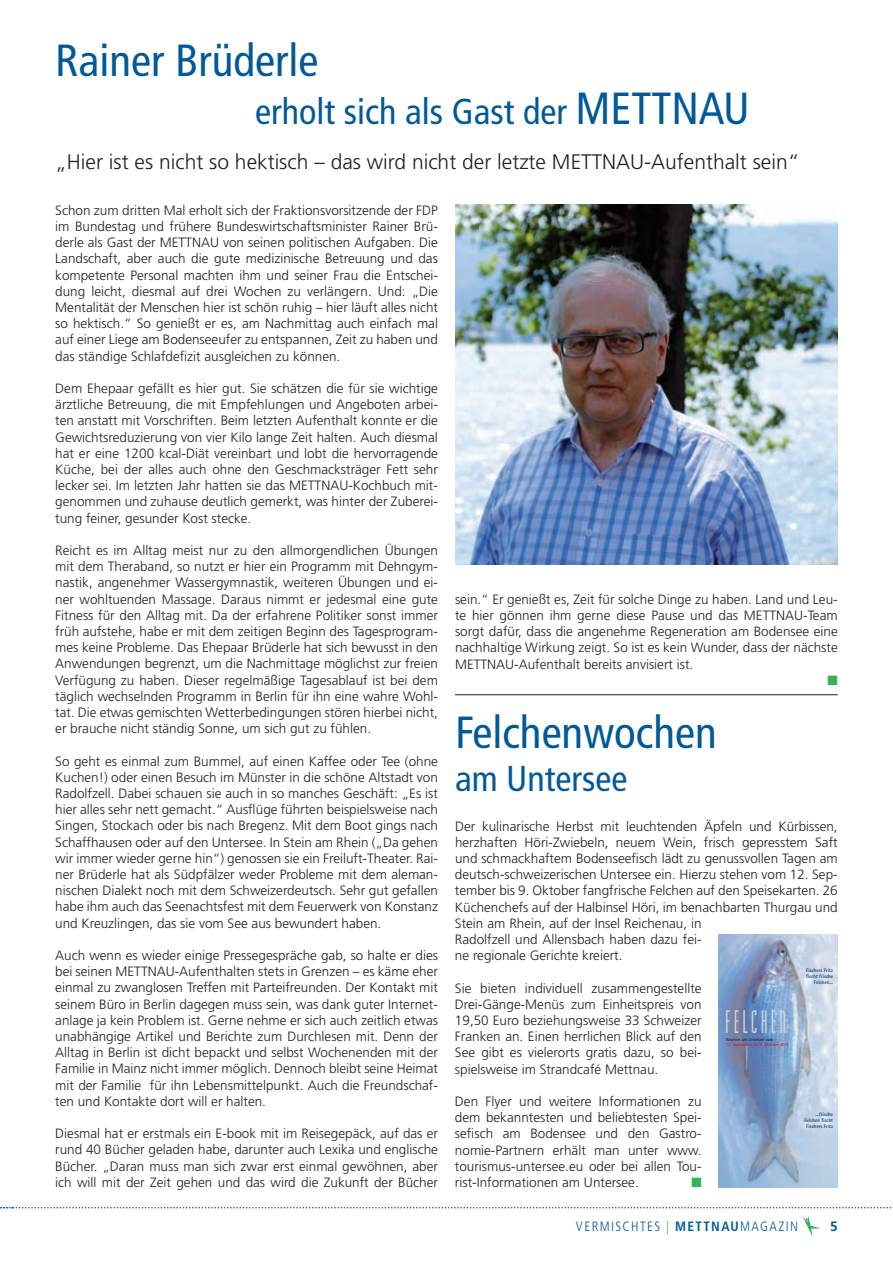
<style>
.page{position:relative;width:893px;height:1263px;background:#fff}
.page>*{position:absolute;margin:0;border:0;box-sizing:border-box;transform-origin:0 0}
.t1{font:condensed 45px "Frutiger";color:#00599a}
.t2{font:condensed 36px "Frutiger";color:#00599a}
.t3{font:33.15px "Modula Tall";letter-spacing:.1em;color:#c9cede}
.t4{font:300 21px "Frutiger";color:#231f20}
.t5{font:300 13.5px/16.2px "Frutiger";color:#231f20;text-align:justify}
.t6{font:300 condensed 13.5px "Frutiger";letter-spacing:.1em;color:#00599a}
.t7{font:13.5px "Zapf Dingbats ITC";color:#32b457}
.t8{font:700 13.5px "Frutiger";color:#00599a}
.t9{font:700 5.1px/6.1px "Rotis Sans Serif";color:#002e5e;text-align:right}
.t10{font:700 4.5px "Rotis Sans Serif";color:#d7171f}
.t11{font:700 4.5px "Rotis Sans Serif";color:#002e5e}
.s1{font-size:45px}
.s2{color:#32b457}
.s3{font-weight:700}
</style>
<div class="page">
<svg style="left:803px;top:1216px;width:18px;height:21px"></svg>
<svg style="left:0;top:1207px;width:893px;height:1px"></svg>
<img style="left:719px;top:935px;width:119px;height:253px">
<img style="left:455px;top:204px;width:383px;height:360px">
<hr style="left:455px;top:694px;width:383px;height:1px;background:#231f20">
<h1 class="t1" style="left:55px;top:34px;width:265px">Rainer Brüderle</h1>
<h2 class="t2" style="left:255px;top:91px;width:379px">erholt sich als Gast der <span class="s1">METTNAU</span></h2>
<h3 class="t4" style="left:55px;top:150px;width:529px">„H ier ist es nicht so hektisch – das wird nicht der letzte METTNAU</h3>
<h3 class="t4" style="left:644px;top:150px;width:157px">-Aufenthalt sein“</h3>
<p class="t5" style="left:55px;top:202px;width:384px">Schon zum dritten Mal erholt sich der Fraktionsvorsitzende der FDP im Bundestag und frühere Bundeswirtschaftsminister Rainer Brü&shy;derle als Gast der METTNAU</p>
<p class="t5" style="left:55px;top:234px;width:384px;text-indent:168px">von seinen politischen Aufgaben. Die Landschaft, aber auch die gute medizinische Betreuung und das kompetente Personal machten ihm und seiner Frau die Entschei&shy;dung leicht, diesmal auf drei Wochen zu verlängern. U nd: „Die Mentalität der Menschen hier ist schön ruhig – hier läuft alles nicht so hektisch.“ So genießt er es, am Nachmittag auch einfach mal auf einer Liege am Bodenseeufer zu entspannen, Zeit zu haben und das ständige Schlafdefizit ausgleichen zu können.</p>
<p class="t5" style="left:55px;top:380px;width:384px">Dem Ehepaar gefällt es hier gut. Sie schätzen die für sie wichtige ärztliche Betreuung, die mit Empfehlungen und Angeboten arbei&shy;ten anstatt mit Vorschriften. Beim letzten Aufenthalt konnte er die Gewichtsreduzierung von vier Kilo lange Zeit halten. Auch diesmal hat er eine 1200 kcal-Diät vereinbart und lobt die hervorragende Küche, bei der alles auch ohne den Geschmacksträger Fett sehr lecker sei. Im letzten Jahr hatten sie das METTNAU</p>
<p class="t5" style="left:55px;top:477px;width:384px;text-indent:293px">-Kochbuch mit&shy;genommen und zuhause deutlich gemerkt, was hinter der Zuberei&shy;tung feiner, gesunder Kost stecke.</p>
<p class="t5" style="left:55px;top:542px;width:384px">Reicht es im Alltag meist nur zu den allmorgendlichen Übungen mit dem Theraband, so nutzt er hier ein Programm mit Dehngym&shy;nastik, angenehmer Wassergymnastik, weiteren Übungen und ei&shy;ner wohltuenden Massage. Daraus nimmt er jedesmal eine gute Fitness für den Alltag mit. Da der erfahrene Politiker sonst immer früh aufstehe, habe er mit dem zeitigen Beginn des Tagesprogram&shy;mes keine Probleme. Das Ehepaar Brüderle hat sich bewusst in den Anwendungen begrenzt, um die Nachmittage möglichst zur freien Verfügung zu haben. Dieser regelmäßige Tagesablauf ist bei dem täglich wechselnden Programm in Berlin für ihn eine wahre Wohl&shy;tat. Die etwas gemischten Wetterbedingungen stören hierbei nicht, er brauche nicht ständig Sonne, um sich gut zu fühlen.</p>
<p class="t5" style="left:55px;top:753px;width:384px">So geht es einmal zum Bummel, auf einen Kaffee oder Tee (ohne Kuchen!) oder einen Besuch im Münster in die schöne Altstadt von Radolfzell. Dabei schauen sie auch in so manches Geschäft: „Es ist hier alles sehr nett gemacht.“ Ausflüge führten beispielsweise nach Singen, Stockach oder bis nach Bregenz. Mit dem Boot gings nach Schaffhausen oder auf den U ntersee. In Stein am Rhein („Da gehen wir immer wieder gerne hin“) genossen sie ein Freiluft-Theater. Rai&shy;ner Brüderle hat als Südpfälzer weder Probleme mit dem aleman&shy;nischen Dialekt noch mit dem Schweizerdeutsch. Sehr gut gefallen habe ihm auch das Seenachtsfest mit dem Feuerwerk von Konstanz und Kreuzlingen, das sie vom See aus bewundert haben.</p>
<p class="t5" style="left:55px;top:947px;width:384px">Auch wenn es wieder einige Pressegespräche gab, so halte er dies bei seinen Mettnau-Aufenthalten stets in Grenzen – es käme eher einmal zu zwanglosen Treffen mit Parteifreunden. Der Kontakt mit seinem Büro in Berlin dagegen muss sein, was dank guter Internet&shy;anlage ja kein Problem ist. Gerne nehme er sich auch zeitlich etwas unabhängige Artikel und Berichte zum Durchlesen mit. Denn der Alltag in Berlin ist dicht bepackt und selbst Wochenenden mit der Familie in Mainz nicht immer möglich. Dennoch bleibt seine Heimat mit der Familie für ihn Lebensmittelpunkt. Auch die Freundschaf&shy;ten und Kontakte dort will er halten.</p>
<p class="t5" style="left:55px;top:1125px;width:384px">Diesmal hat er erstmals ein E-book mit im Reisegepäck, auf das er rund 40 Bücher geladen habe, darunter auch Lexika und englische Bücher. „Daran muss man sich zwar erst einmal gewöhnen, aber ich will mit der Zeit gehen und das wird die Zukunft der Bücher</p>
<p class="t5" style="left:455px;top:591px;width:384px">sein.“ Er genießt es, Zeit für solche Dinge zu haben. Land und Leu&shy;te hier gönnen ihm gerne diese Pause und das Mettnau-Team sorgt dafür, dass die angenehme Regeneration am Bodensee eine nachhaltige Wirkung zeigt. So ist es kein Wunder, dass der nächste Mettnau-Aufenthalt bereits anvisiert ist.</p>
<p class="t7" style="left:827px;top:674px;width:12px">■</p>
<h1 class="t1" style="left:455px;top:706px;width:263px">Felchenwochen</h1>
<h2 class="t2" style="left:455px;top:758px;width:174px">am Untersee</h2>
<p class="t5" style="left:455px;top:818px;width:384px;text-align:left">Der kulinarische Herbst mit leuchtenden Äpfeln und Kürbissen, herzhaften Höri-Zwiebeln, neuem Wein, frisch gepresstem Saft und schmackhaftem Bodenseefisch lädt zu genussvollen Tagen am deutsch-schweizerischen U ntersee ein. H ierzu stehen vom 12. Sep&shy;tember bis 9. Oktober fangfrische Felchen auf den Speisekarten. 26<br>Küchenchefs auf der Halbinsel Höri, im benachbarten Thurgau und Stein am Rhein, auf der Insel Reichenau, in<br>Radolfzell und Allensbach haben dazu fei-<br>ne regionale Gerichte kreiert.</p>
<p class="t5" style="left:455px;top:980px;width:248px">Sie bieten individuell zusammengestellte Drei-Gänge-Menüs zum Einheitspreis von 19,50 Euro beziehungsweise 33 Schweizer Franken an. Einen herrlichen Blick auf den See gibt es vielerorts gratis dazu, so bei&shy;spielsweise im Strandcafé Mettnau.</p>
<p class="t5" style="left:455px;top:1093px;width:248px">Den Flyer und weitere Informationen zu dem bekanntesten und beliebtesten Spei&shy;sefisch am Bodensee und den Gastro&shy;nomie-Partnern erhält man unter www. tourismus-untersee.eu oder bei allen Tou&shy;rist-Informationen am U ntersee.</p>
<p class="t9" style="left:806px;top:967px;width:28px">Fischers Fritz fischt frische<br>Felchen...</p>
<h3 class="t3" style="left:725px;top:1006px;width:63px">FELCHEN</h3>
<p class="t11" style="left:726px;top:1036px;width:49px">Wochen am Untersee vom</p>
<p class="t10" style="left:726px;top:1042px;width:65px">12. September bis 9. Oktober 2011</p>
<p class="t9" style="left:804px;top:1111px;width:30px">...frische<br>Felchen fischt<br>Fischers Fritz</p>
<p class="t7" style="left:691px;top:1176px;width:12px">■</p>
<p class="t6" style="left:576px;top:1219px;width:18px">VERM</p>
<p class="t6" style="left:611px;top:1219px;width:188px">ISC HTES <span class="s2">|</span> <span class="s3">METTNAU</span>MAGAZIN</p>
<p class="t8" style="left:830px;top:1218px;width:9px">5</p>
</div>
